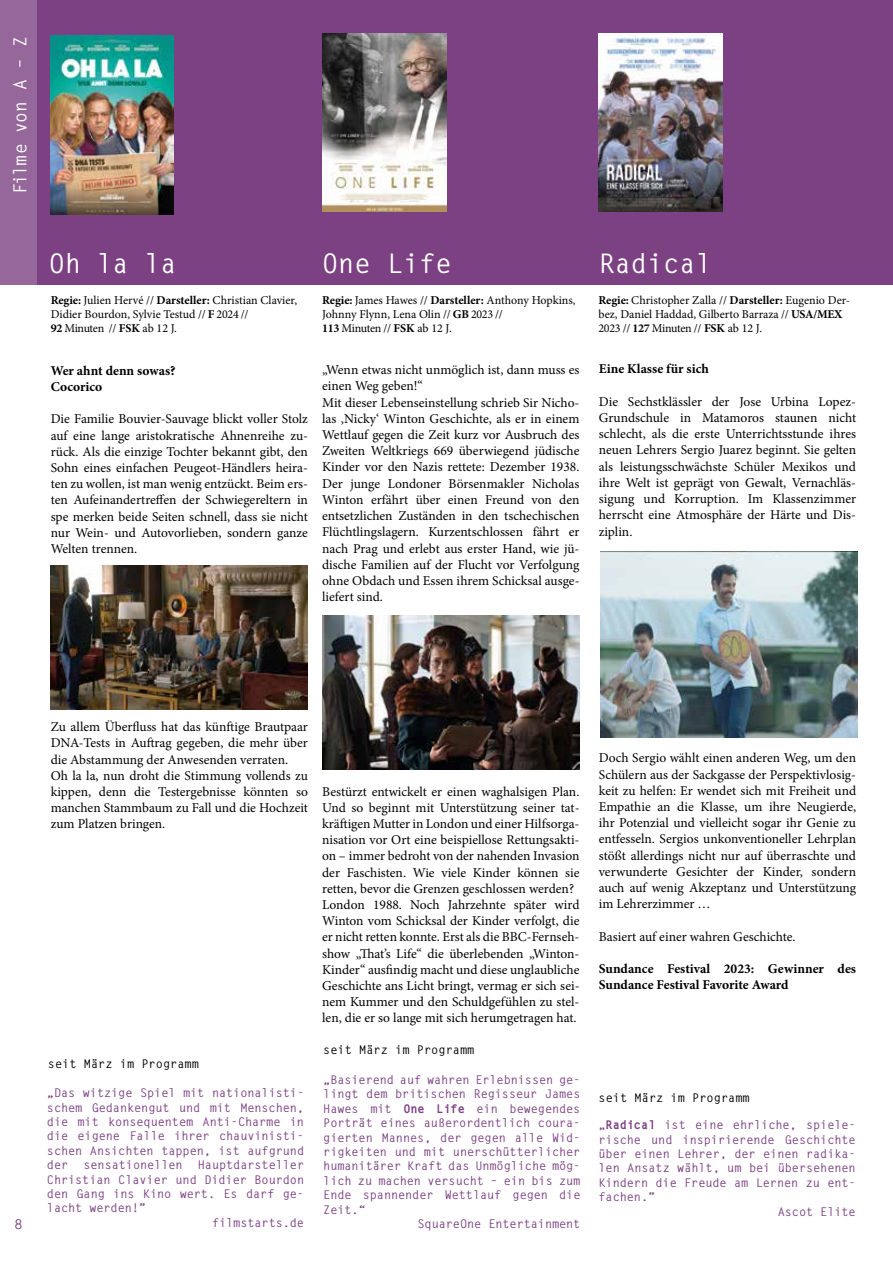
<style>
.page{position:relative;width:893px;height:1263px;background:#fff}
.page>*{position:absolute;margin:0;border:0;box-sizing:border-box;transform-origin:0 0}
.t1{font:700 27px "Letter Gothic Std";color:#fff}
.t2{font:700 18px "Letter Gothic Std";letter-spacing:-.04em;color:#fff}
.t3{font:13.5px/16.2px "Minion Pro";color:#000;text-align:justify}
.t4{font:700 13.5px/16.2px "Minion Pro";color:#000}
.t5{font:700 13.5px "Letter Gothic Std";color:#7b4182}
.t6{font:700 12px/14.4px "Letter Gothic Std";letter-spacing:-.01em;color:#7b4182;text-align:justify}
.t7{font:12px/14.4px "Minion Pro";letter-spacing:-.005em;color:#000}
.t8{font:700 12px "Letter Gothic Std";color:#000}
.s1{font-weight:700}
.s2{font-family:"Letter Got L"}
</style>
<div class="page">
<div style="left:0;top:0;width:37px;height:285px;background:#95679b"></div>
<div style="left:37px;top:0;width:856px;height:285px;background:#7b4182"></div>
<img style="left:50px;top:36px;width:124px;height:178px">
<img style="left:51px;top:566px;width:257px;height:144px">
<img style="left:323px;top:33px;width:123px;height:179px">
<img style="left:322px;top:615px;width:258px;height:154px">
<img style="left:599px;top:33px;width:123px;height:179px">
<img style="left:600px;top:551px;width:258px;height:186px">
<h2 class="t2" style="left:9px;top:194px;width:160px;rotate:-90deg">Filme von A – Z</h2>
<h1 class="t1" style="left:49px;top:247px;width:129px">Oh la la</h1>
<h1 class="t1" style="left:598px;top:247px;width:115px">Radical</h1>
<h1 class="t1" style="left:322px;top:247px;width:131px">One Life</h1>
<p class="t7" style="left:51px;top:293px;width:248px"><span class="s1">Regie:</span> Julien Hervé // <span class="s1">Darsteller:</span> Christian Clavier,<br>Didier Bourdon, Sylvie Testud // <span class="s1">F</span> 2024 //<br><span class="s1">92</span> Minuten // <span class="s1">FSK</span> ab 12 J.</p>
<p class="t4" style="left:51px;top:362px;width:126px">Wer ahnt denn sowas?<br>Cocorico</p>
<p class="t3" style="left:51px;top:411px;width:259px">Die Familie Bouvier-Sauvage blickt voller Stolz auf eine lange aristokratische Ahnenreihe zu&shy;rück. Als die einzige Tochter bekannt gibt, den Sohn eines einfachen Peugeot-Händlers heira&shy;ten zu wollen, ist man wenig entzückt. Beim ers&shy;ten Aufeinandertreffen der Schwiegereltern in spe merken beide Seiten schnell, dass sie nicht nur Wein- und Autovorlieben, sondern ganze Welten trennen.</p>
<p class="t7" style="left:322px;top:293px;width:255px"><span class="s1">Regie:</span> James Hawes // <span class="s1">Darsteller:</span> Anthony Hopkins,<br>Johnny Flynn, Lena Olin // <span class="s1">GB</span> 2023 //<br><span class="s1">113</span> Minuten // <span class="s1">FSK</span> ab 12 J.</p>
<p class="t3" style="left:322px;top:362px;width:259px;text-align:left">„Wenn etwas nicht unmöglich ist, dann muss es einen Weg geben!“<br>Mit dieser Lebenseinstellung schrieb Sir Nicho&shy;las ‚Nicky‘ Winton Geschichte, als er in einem Wettlauf gegen die Zeit kurz vor Ausbruch des Zweiten Weltkriegs 669 überwiegend jüdische Kinder vor den Nazis rettete: Dezember 1938.<br>Der junge Londoner Börsenmakler Nicholas Winton erfährt über einen Freund von den entsetzlichen Zuständen in den tschechischen Flüchtlingslagern. Kurzentschlossen fährt er nach Prag und erlebt aus erster Hand, wie jü&shy;dische Familien auf der Flucht vor Verfolgung ohne Obdach und Essen ihrem Schicksal ausge&shy;liefert sind.</p>
<p class="t7" style="left:598px;top:293px;width:253px"><span class="s1">Regie:</span> Christopher Zalla // <span class="s1">Darsteller:</span> Eugenio Der&shy;bez, Daniel Haddad, Gilberto Barraza // <span class="s1">USA/MEX<br></span>2023 // <span class="s1">127</span> Minuten // <span class="s1">FSK</span> ab 12 J.</p>
<p class="t4" style="left:599px;top:361px;width:112px">Eine Klasse für sich</p>
<p class="t3" style="left:599px;top:393px;width:259px">Die Sechstklässler der Jose Urbina Lopez-Grundschule in Matamoros staunen nicht schlecht, als die erste Unterrichtsstunde ihres neuen Lehrers Sergio Juarez beginnt. Sie gelten als leistungsschwächste Schüler Mexikos und ihre Welt ist geprägt von Gewalt, Vernachläs&shy;sigung und Korruption. Im Klassenzimmer herrscht eine Atmosphäre der Härte und Dis&shy;ziplin.</p>
<p class="t5" style="left:15px;top:1216px;width:10px">8</p>
<p class="t3" style="left:51px;top:719px;width:259px;text-align:left">Zu allem Überfluss hat das künftige Brautpaar DNA-Tests in Auftrag gegeben, die mehr über die Abstammung der Anwesenden verraten.<br>Oh la la, nun droht die Stimmung vollends zu kippen, denn die Testergebnisse könnten so manchen Stammbaum zu Fall und die Hochzeit zum Platzen bringen.</p>
<p class="t8" style="left:48px;top:1056px;width:153px">seit März im Programm</p>
<p class="t6" style="left:47px;top:1086px;width:259px">„Das witzige Spiel mit nationalisti&shy;schem Gedankengut und mit Menschen, die mit konsequentem Anti-Charme in die eigene Falle ihrer chauvinisti&shy;schen Ansichten tappen, ist aufgrund der</p>
<p class="t6" style="left:83px;top:1158px;width:101px">sensationellen</p>
<p class="t6" style="left:198px;top:1158px;width:108px">Hauptdarsteller</p>
<p class="t6" style="left:47px;top:1172px;width:259px">Christian Clavier und Didier Bourdon</p>
<p class="t6" style="left:47px;top:1187px;width:259px">den Gang ins Kino wert. Es darf ge-</p>
<p class="t6" style="left:47px;top:1201px;width:101px">lacht werden!”</p>
<p class="t6" style="left:212px;top:1215px;width:94px">filmstarts.de</p>
<p class="t3" style="left:322px;top:783px;width:259px;text-align:left">Bestürzt entwickelt er einen waghalsigen Plan.<br>Und so beginnt mit Unterstützung seiner tat&shy;kräftigen Mutter in London und einer Hilfsorga&shy;nisation vor Ort eine beispiellose Rettungsakti&shy;on – immer bedroht von der nahenden Invasion der Faschisten. Wie viele Kinder können sie retten, bevor die Grenzen geschlossen werden?<br>London 1988. Noch Jahrzehnte später wird Winton vom Schicksal der Kinder verfolgt, die er nicht retten konnte. Erst als die BBC-Fernseh&shy;show „That’s Life“ die überlebenden „Winton-Kinder“ ausfindig macht und diese unglaubliche Geschichte ans Licht bringt, vermag er sich sei&shy;nem Kummer und den Schuldgefühlen zu stel&shy;len, die er so lange mit sich herumgetragen hat.</p>
<p class="t8" style="left:323px;top:1042px;width:153px">seit März im Programm</p>
<p class="t6" style="left:323px;top:1072px;width:259px">„Basierend auf wahren Erlebnissen ge-</p>
<p class="t6" style="left:323px;top:1087px;width:259px">lingt dem britischen Regisseur James</p>
<p class="t6" style="left:323px;top:1101px;width:259px">Hawes mit <span class="s2">One Life</span> ein bewegendes</p>
<p class="t6" style="left:323px;top:1116px;width:259px">Porträt eines außerordentlich coura-</p>
<p class="t6" style="left:323px;top:1130px;width:259px">gierten Mannes, der gegen alle Wid-</p>
<p class="t6" style="left:323px;top:1144px;width:259px">rigkeiten und mit unerschütterlicher</p>
<p class="t6" style="left:323px;top:1159px;width:259px">humanitärer Kraft das Unmögliche mög-</p>
<p class="t6" style="left:323px;top:1173px;width:259px">lich zu machen versucht – ein bis zum</p>
<p class="t6" style="left:323px;top:1188px;width:259px">Ende spannender Wettlauf gegen die</p>
<p class="t6" style="left:323px;top:1202px;width:44px">Zeit.“</p>
<p class="t6" style="left:418px;top:1216px;width:164px">SquareOne Entertainment</p>
<p class="t3" style="left:599px;top:750px;width:259px">Doch Sergio wählt einen anderen Weg, um den Schülern aus der Sackgasse der Perspektivlosig&shy;keit zu helfen: Er wendet sich mit Freiheit und Empathie an die Klasse, um ihre Neugierde, ihr Potenzial und vielleicht sogar ihr Genie zu entfesseln. Sergios unkonventioneller Lehrplan stößt allerdings nicht nur auf überraschte und verwunderte Gesichter der Kinder, sondern auch auf wenig Akzeptanz und Unterstützung im Lehrerzimmer …</p>
<p class="t3" style="left:599px;top:928px;width:198px">Basiert auf einer wahren Geschichte.</p>
<p class="t4" style="left:599px;top:960px;width:259px">Sundance Festival 2023: Gewinner des<br>Sundance Festival Favorite Award</p>
<p class="t8" style="left:599px;top:1090px;width:153px">seit März im Programm</p>
<p class="t6" style="left:598px;top:1118px;width:259px">„<span class="s2">Radical</span> ist eine ehrliche, spiele-</p>
<p class="t6" style="left:598px;top:1132px;width:259px">rische und inspirierende Geschichte</p>
<p class="t6" style="left:598px;top:1147px;width:259px">über einen Lehrer, der einen radika-</p>
<p class="t6" style="left:598px;top:1161px;width:259px">len Ansatz wählt, um bei übersehenen</p>
<p class="t6" style="left:598px;top:1175px;width:259px">Kindern die Freude am Lernen zu ent-</p>
<p class="t6" style="left:598px;top:1190px;width:58px">fachen.”</p>
<p class="t6" style="left:778px;top:1204px;width:79px">Ascot Elite</p>
</div>
